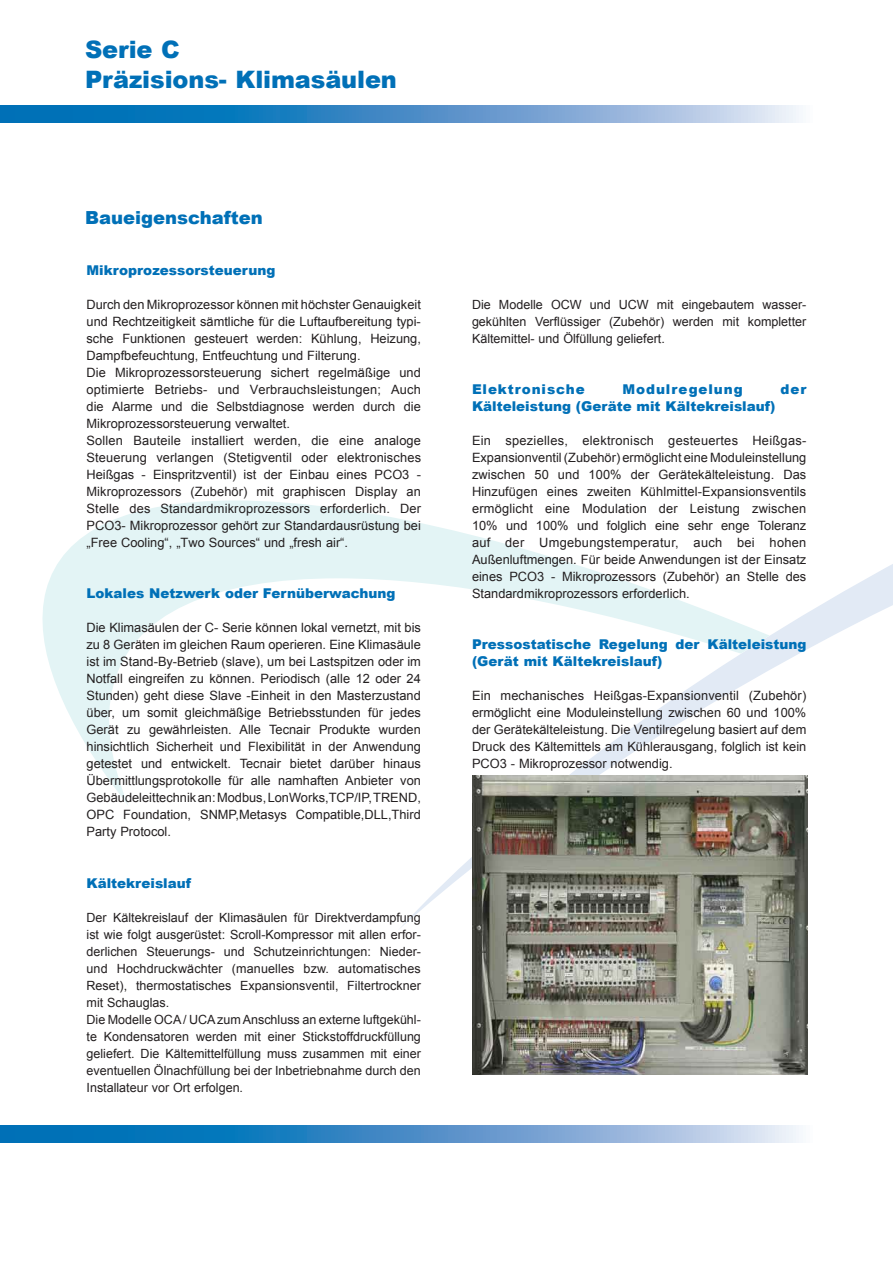
<style>
.page{position:relative;width:893px;height:1263px;background:#fff}
.page>*{position:absolute;margin:0;border:0;box-sizing:border-box;transform-origin:0 0}
.t1{font:900 24px/30px "Arial";letter-spacing:-.005em;color:#0070b7}
.t2{font:900 18px "Arial";color:#0070b7}
.t3{font:900 13.5px/17px "Arial";color:#0070b7}
.t4{font:900 13.5px "Arial";letter-spacing:.065em;color:#0070b7}
.t5{font:12.9px/17px "Arial";color:#231f20;text-align:justify}
.t6{font:12.75px/17px "Arial";color:#231f20}
</style>
<div class="page">
<svg style="left:401px;top:564px;width:491px;height:363px"></svg>
<svg style="left:42px;top:500px;width:727px;height:306px"></svg>
<svg style="left:0;top:1125px;width:799px;height:18px;background:#5297cb"></svg>
<svg style="left:0;top:105px;width:799px;height:17px;background:#5297cb"></svg>
<svg style="left:892px;top:564px;width:1px;height:41px"></svg>
<img style="left:472px;top:776px;width:336px;height:298px">
<h1 class="t1" style="left:85px;top:33px;width:313px">Serie C<br>Präzisions- Klimasäulen</h1>
<h2 class="t2" style="left:85px;top:205px;width:179px">Baueigenschaften</h2>
<p class="t3" style="left:87px;top:261px;width:190px">Mikroprozessorsteuerung</p>
<p class="t5" style="left:87px;top:296px;width:336px;text-align:left">Durch den Mikroprozessor können mit höchster Genauigkeit und Rechtzeitigkeit sämtliche für die Luftaufbereitung typi&shy;sche Funktionen gesteuert werden: Kühlung, Heizung, Dampfbefeuchtung, Entfeuchtung und Filterung.<br>Die Mikroprozessorsteuerung sichert regelmäßige und optimierte Betriebs- und Verbrauchsleistungen; Auch die Alarme und die Selbstdiagnose werden durch die Mikroprozessorsteuerung verwaltet.<br>Sollen Bauteile installiert werden, die eine analoge Steuerung verlangen (Stetigventil oder elektronisches Heißgas - Einspritzventil) ist der Einbau eines PCO3 - Mikroprozessors (Zubehör) mit graphiscen Display an Stelle des Standardmikroprozessors erforderlich. Der PCO3- Mikroprozessor gehört zur Standardausrüstung bei „Free Cooling“, „Two Sources“ und „fresh air“.</p>
<p class="t3" style="left:87px;top:585px;width:311px">Lokales Netzwerk oder Fernüberwachung</p>
<p class="t5" style="left:87px;top:619px;width:336px">Die Klimasäulen der C- Serie können lokal vernetzt, mit bis zu 8 Geräten im gleichen Raum operieren. Eine Klimasäule ist im Stand-By-Betrieb (slave), um bei Lastspitzen oder im Notfall eingreifen zu können. Periodisch (alle 12 oder 24<br>Stunden) geht diese Slave -Einheit in den Masterzustand über, um somit gleichmäßige Betriebsstunden für jedes Gerät zu gewährleisten. Alle Tecnair Produkte wurden hinsichtlich Sicherheit und Flexibilität in der Anwendung getestet und entwickelt. Tecnair bietet darüber hinaus Übermittlungsprotokolle für alle namhaften Anbieter von Gebäudeleittechnik an: Modbus, LonWorks,TCP/IP, TREND, OPC Foundation, SNMP,Metasys Compatible,DLL,Third Party Protocol.</p>
<p class="t3" style="left:87px;top:874px;width:106px">Kältekreislauf</p>
<p class="t6" style="left:87px;top:909px;width:336px">Der Kältekreislauf der Klimasäulen für Direktverdampfung ist wie folgt ausgerüstet: Scroll-Kompressor mit allen erfor&shy;derlichen Steuerungs- und Schutzeinrichtungen: Nieder&shy;und Hochdruckwächter (manuelles bzw. automatisches Reset), thermostatisches Expansionsventil, Filtertrockner mit Schauglas.<br>Die Modelle OCA / UCA zum Anschluss an externe luftgekühl&shy;te Kondensatoren werden mit einer Stickstoffdruckfüllung geliefert. Die Kältemittelfüllung muss zusammen mit einer eventuellen Ölnachfüllung bei der Inbetriebnahme durch den Installateur vor Ort erfolgen.</p>
<p class="t6" style="left:472px;top:296px;width:336px;text-align:justify">Die Modelle OCW und UCW mit eingebautem wasser&shy;gekühlten Verflüssiger (Zubehör) werden mit kompletter Kältemittel- und Ölfüllung geliefert.</p>
<p class="t4" style="left:472px;top:380px;width:114px">Elektronische</p>
<p class="t4" style="left:623px;top:380px;width:122px">Modulregelung</p>
<p class="t3" style="left:781px;top:380px;width:27px">der</p>
<p class="t3" style="left:472px;top:397px;width:305px">Kälteleistung (Geräte mit Kältekreislauf)</p>
<p class="t5" style="left:472px;top:432px;width:336px">Ein spezielles, elektronisch gesteuertes Heißgas-Expansionventil (Zubehör) ermöglicht eine Moduleinstellung zwischen 50 und 100% der Gerätekälteleistung. Das Hinzufügen eines zweiten Kühlmittel-Expansionsventils ermöglicht eine Modulation der Leistung zwischen 10% und 100% und folglich eine sehr enge Toleranz auf der Umgebungstemperatur, auch bei hohen Außenluftmengen. Für beide Anwendungen ist der Einsatz eines PCO3 - Mikroprozessors (Zubehör) an Stelle des Standardmikroprozessors erforderlich.</p>
<p class="t3" style="left:472px;top:636px;width:336px">Pressostatische Regelung der Kälteleistung (Gerät mit Kältekreislauf)</p>
<p class="t5" style="left:472px;top:687px;width:336px">Ein mechanisches Heißgas-Expansionventil (Zubehör) ermöglicht eine Moduleinstellung zwischen 60 und 100% der Gerätekälteleistung. Die Ventilregelung basiert auf dem Druck des Kältemittels am Kühlerausgang, folglich ist kein PCO3 - Mikroprozessor notwendig.</p>
</div>
